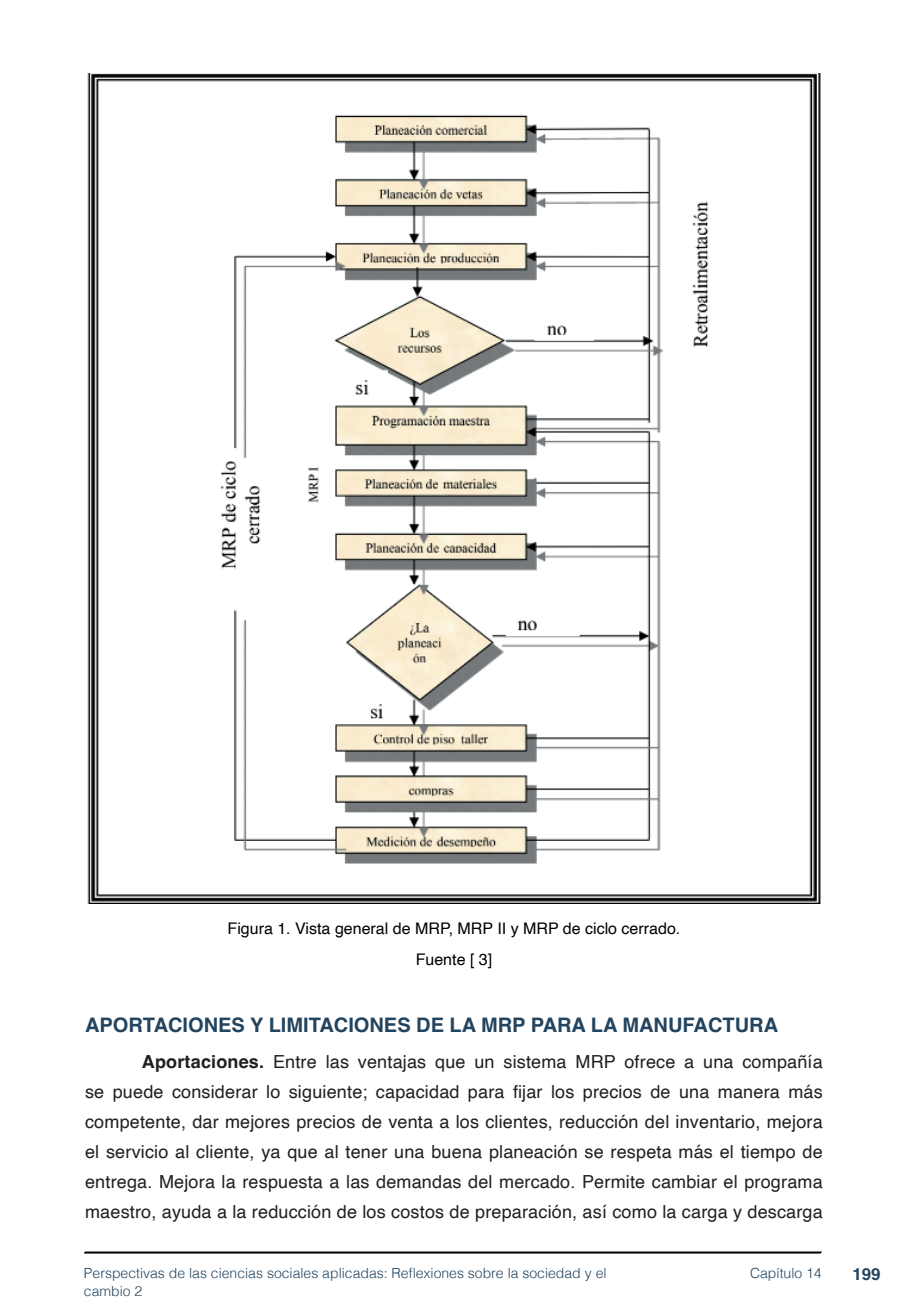
<style>
.page{position:relative;width:908px;height:1304px;background:#fff}
.page>*{position:absolute;margin:0;border:0;box-sizing:border-box;transform-origin:0 0}
.TITULOS{font:700 20px "Helvetica";color:#23445f}
.txt{font:18px/30px "Helvetica";letter-spacing:.01em;color:#231f20;text-align:justify}
.t1{font:700 16.8px "Helvetica";color:#23445f}
.imagens_graf_tab{font:16px "Helvetica";color:#000}
.t2{font:300 14px/18px "Helvetica";color:#23445f}
.s1{font-weight:700}
</style>
<div class="page">
<svg style="left:84px;top:1251px;width:737px;height:3px;background:#515151"></svg>
<img style="left:87px;top:74px;width:734px;height:830px">
<p class="imagens_graf_tab" style="left:227px;top:916px;width:454px">Figura 1. Vista general de MRP, MRP II y MRP de ciclo cerrado.</p>
<p class="imagens_graf_tab" style="left:415px;top:947px;width:78px">Fuente [ 3]</p>
<p class="TITULOS" style="left:85px;top:1013px;width:694px">APORTACIONES Y LIMITACIONES DE LA MRP PARA LA MANUFACTURA</p>
<p class="txt" style="left:85px;top:1047px;width:738px;text-indent:57px"><span class="s1">Aportaciones.</span> Entre las ventajas que un sistema MRP ofrece a una compañía se puede considerar lo siguiente; capacidad para fijar los precios de una manera más competente, dar mejores precios de venta a los clientes, reducción del inventario, mejora el servicio al cliente, ya que al tener una buena planeación se respeta más el tiempo de entrega. Mejora la respuesta a las demandas del mercado. Permite cambiar el programa maestro, ayuda a la reducción de los costos de preparación, así como la carga y descarga</p>
<p class="t2" style="left:84px;top:1263px;width:524px">Perspectivas de las ciencias sociales aplicadas: Reflexiones sobre la sociedad y el cambio 2</p>
<p class="t2" style="left:749px;top:1263px;width:73px">Capítulo 14</p>
<p class="t1" style="left:851px;top:1264px;width:30px">199</p>
</div>
